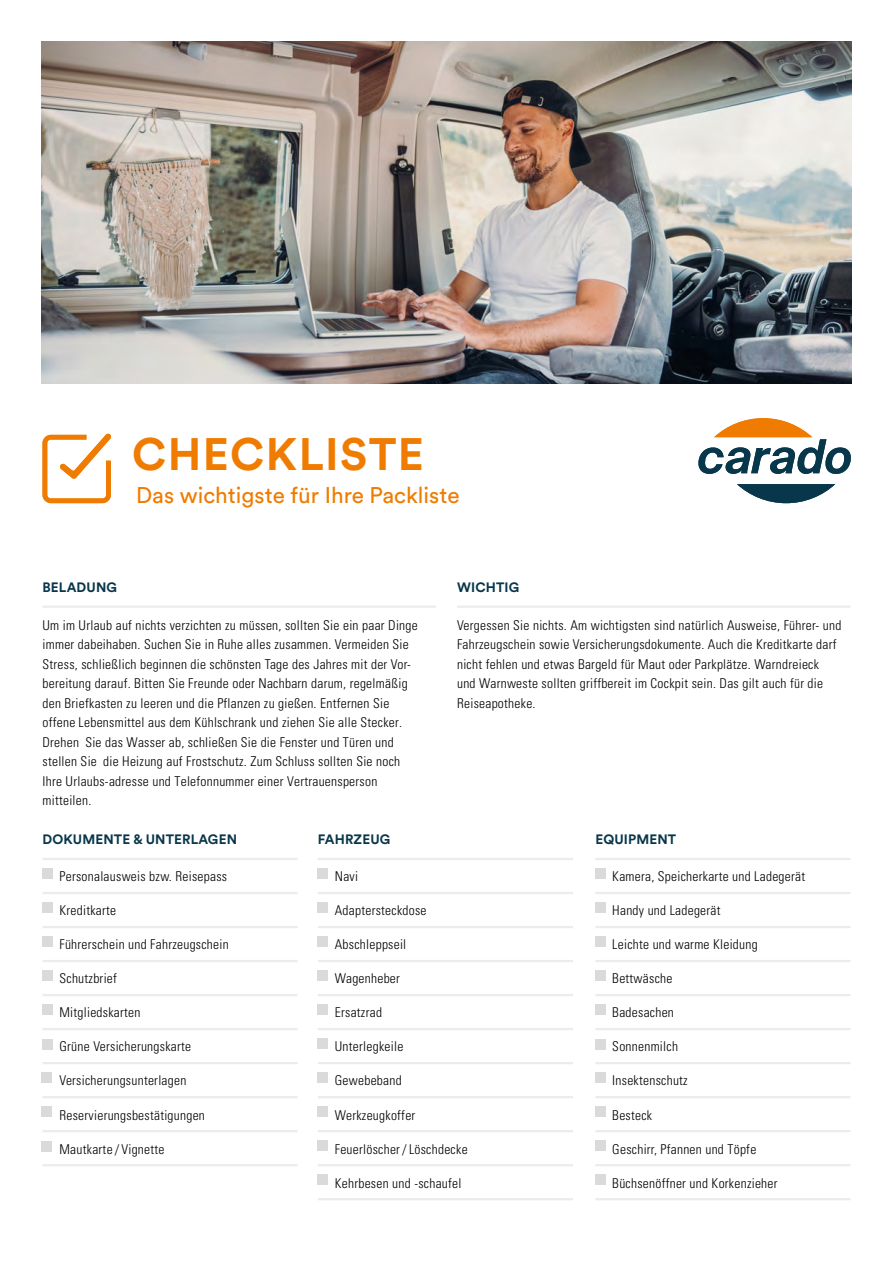
<style>
.page{position:relative;width:893px;height:1263px;background:#fff}
.page>*{position:absolute;margin:0;border:0;box-sizing:border-box;transform-origin:0 0}
.t1{font:700 45px "Circular Std";letter-spacing:.03em;color:#ef7c00}
.t2{font:22.5px "Circular Std";color:#ef7c00}
.t3{font:300 condensed 13.5px/19.5px "Univers";letter-spacing:.02em;color:#000}
.t4{font:700 13.5px "Circular Std";letter-spacing:.01em;color:#08364b}
.s1{font-family:"Univers LT"}
</style>
<div class="page">
<svg style="left:737px;top:484px;width:98px;height:19px"></svg>
<svg style="left:698px;top:418px;width:153px;height:56px"></svg>
<hr style="left:318px;top:892px;width:255px;height:2px;background:#ececed">
<hr style="left:318px;top:926px;width:255px;height:2px;background:#ececed">
<hr style="left:318px;top:960px;width:255px;height:2px;background:#ececed">
<hr style="left:318px;top:994px;width:255px;height:2px;background:#ececed">
<hr style="left:318px;top:1028px;width:255px;height:2px;background:#ececed">
<hr style="left:318px;top:1062px;width:255px;height:2px;background:#ececed">
<hr style="left:318px;top:1096px;width:255px;height:2px;background:#ececed">
<hr style="left:318px;top:1130px;width:255px;height:2px;background:#ececed">
<hr style="left:318px;top:1164px;width:255px;height:2px;background:#ececed">
<hr style="left:318px;top:1198px;width:255px;height:2px;background:#ececed">
<hr style="left:318px;top:858px;width:255px;height:2px;background:#ececed">
<hr style="left:595px;top:892px;width:255px;height:2px;background:#ececed">
<hr style="left:595px;top:926px;width:255px;height:2px;background:#ececed">
<hr style="left:595px;top:960px;width:255px;height:2px;background:#ececed">
<hr style="left:595px;top:994px;width:255px;height:2px;background:#ececed">
<hr style="left:595px;top:1028px;width:255px;height:2px;background:#ececed">
<hr style="left:595px;top:1062px;width:255px;height:2px;background:#ececed">
<hr style="left:595px;top:1096px;width:255px;height:2px;background:#ececed">
<hr style="left:595px;top:1130px;width:255px;height:2px;background:#ececed">
<hr style="left:595px;top:1164px;width:255px;height:2px;background:#ececed">
<hr style="left:595px;top:1198px;width:255px;height:2px;background:#ececed">
<hr style="left:595px;top:858px;width:255px;height:2px;background:#ececed">
<hr style="left:43px;top:605px;width:393px;height:3px;background:#ececed">
<hr style="left:457px;top:605px;width:393px;height:3px;background:#ececed">
<svg style="left:43px;top:433px;width:68px;height:70px"></svg>
<hr style="left:43px;top:858px;width:255px;height:2px;background:#ececed">
<hr style="left:43px;top:892px;width:255px;height:2px;background:#ececed">
<hr style="left:43px;top:926px;width:255px;height:2px;background:#ececed">
<hr style="left:43px;top:960px;width:255px;height:2px;background:#ececed">
<hr style="left:43px;top:994px;width:255px;height:2px;background:#ececed">
<hr style="left:43px;top:1028px;width:255px;height:2px;background:#ececed">
<hr style="left:43px;top:1062px;width:255px;height:2px;background:#ececed">
<hr style="left:43px;top:1096px;width:255px;height:2px;background:#ececed">
<hr style="left:43px;top:1130px;width:255px;height:2px;background:#ececed">
<hr style="left:43px;top:1164px;width:255px;height:2px;background:#ececed">
<div style="left:596px;top:868px;width:10px;height:11px;background:#dadada"></div>
<div style="left:596px;top:902px;width:10px;height:11px;background:#dadada"></div>
<div style="left:596px;top:937px;width:10px;height:10px;background:#dadada"></div>
<div style="left:596px;top:971px;width:10px;height:10px;background:#dadada"></div>
<div style="left:596px;top:1005px;width:10px;height:10px;background:#dadada"></div>
<div style="left:596px;top:1039px;width:10px;height:10px;background:#dadada"></div>
<div style="left:318px;top:868px;width:10px;height:11px;background:#dadada"></div>
<div style="left:318px;top:902px;width:10px;height:11px;background:#dadada"></div>
<div style="left:318px;top:936px;width:10px;height:11px;background:#dadada"></div>
<div style="left:318px;top:970px;width:10px;height:11px;background:#dadada"></div>
<div style="left:318px;top:1004px;width:10px;height:11px;background:#dadada"></div>
<div style="left:318px;top:1038px;width:10px;height:11px;background:#dadada"></div>
<div style="left:42px;top:868px;width:10px;height:11px;background:#dadada"></div>
<div style="left:42px;top:902px;width:10px;height:11px;background:#dadada"></div>
<div style="left:42px;top:937px;width:10px;height:10px;background:#dadada"></div>
<div style="left:42px;top:971px;width:10px;height:10px;background:#dadada"></div>
<div style="left:42px;top:1005px;width:10px;height:10px;background:#dadada"></div>
<div style="left:42px;top:1039px;width:10px;height:10px;background:#dadada"></div>
<div style="left:595px;top:1072px;width:11px;height:11px;background:#dadada"></div>
<div style="left:595px;top:1106px;width:11px;height:11px;background:#dadada"></div>
<div style="left:595px;top:1140px;width:11px;height:11px;background:#dadada"></div>
<div style="left:595px;top:1174px;width:11px;height:11px;background:#dadada"></div>
<div style="left:318px;top:1072px;width:10px;height:10px;background:#dadada"></div>
<div style="left:318px;top:1106px;width:10px;height:10px;background:#dadada"></div>
<div style="left:318px;top:1140px;width:10px;height:10px;background:#dadada"></div>
<div style="left:318px;top:1174px;width:10px;height:10px;background:#dadada"></div>
<div style="left:41px;top:1072px;width:11px;height:10px;background:#dadada"></div>
<div style="left:41px;top:1106px;width:11px;height:10px;background:#dadada"></div>
<div style="left:41px;top:1141px;width:11px;height:10px;background:#dadada"></div>
<img style="left:42px;top:42px;width:809px;height:342px">
<h1 class="t1" style="left:132px;top:425px;width:294px">CHECKLISTE</h1>
<h2 class="t2" style="left:136px;top:482px;width:325px">Das wichtigste für Ihre Packliste</h2>
<p class="t4" style="left:43px;top:579px;width:76px">BELADUNG</p>
<p class="t3" style="left:43px;top:615px;width:377px">Um im Urlaub auf nichts verzichten zu müssen, sollten Sie ein paar Dinge immer dabeihaben. Suchen Sie in Ruhe alles zusammen. Vermeiden Sie Stress, schließlich beginnen die schönsten Tage des Jahres mit der Vor&shy;bereitung darauf. Bitten Sie Freunde oder Nachbarn darum, regelmäßig den Brie<span class="s1">f</span>kasten zu leeren und die Pflanzen zu gießen. Entfernen Sie offene Lebensmittel aus dem Kühlschrank und ziehen Sie alle Stecker.<br>Drehen Sie das Wasser ab, schließen Sie die Fenster und Türen und stellen Sie die Heizung auf Frostschutz. Zum Schluss sollten Sie noch Ihre Urlaubs-adresse und Telefonnummer einer Vertrauensperson mitteilen.</p>
<p class="t4" style="left:457px;top:579px;width:64px">WICHTIG</p>
<p class="t3" style="left:457px;top:615px;width:386px">Vergessen Sie nichts. Am wichtigsten sind natürlich Ausweise, Führer- und Fahrzeugschein sowie Versicherungsdokumente. Auch die Kreditkarte darf nicht fehlen und etwas Bargeld für Maut oder Parkplätze. Warndreieck<br>und Warnweste sollten griffbereit im Cockpit sein. Das gilt auch für die Reiseapotheke.</p>
<p class="t4" style="left:43px;top:831px;width:196px">DOKUMENTE &amp; UNTERLAGEN</p>
<p class="t3" style="left:60px;top:867px;width:169px">Personalausweis bzw. Reisepass</p>
<p class="t3" style="left:60px;top:901px;width:58px">Kreditkarte</p>
<p class="t3" style="left:60px;top:935px;width:171px">Führerschein und Fahrzeugschein</p>
<p class="t3" style="left:60px;top:969px;width:59px">Schutzbrief</p>
<p class="t3" style="left:60px;top:1003px;width:82px">Mitgliedskarten</p>
<p class="t3" style="left:60px;top:1037px;width:133px">Grüne Versicherungskarte</p>
<p class="t3" style="left:60px;top:1071px;width:128px">Versicherungsunterlagen</p>
<p class="t3" style="left:60px;top:1105px;width:147px">Reservierungsbestätigungen</p>
<p class="t3" style="left:60px;top:1139px;width:106px">Mautkarte / Vignette</p>
<p class="t4" style="left:318px;top:831px;width:74px">FAHRZEUG</p>
<p class="t3" style="left:335px;top:867px;width:25px">Navi</p>
<p class="t3" style="left:335px;top:901px;width:93px">Adaptersteckdose</p>
<p class="t3" style="left:335px;top:935px;width:73px">Abschleppseil</p>
<p class="t3" style="left:335px;top:969px;width:67px">Wagenheber</p>
<p class="t3" style="left:335px;top:1003px;width:49px">Ersatzrad</p>
<p class="t3" style="left:335px;top:1037px;width:70px">Unterlegkeile</p>
<p class="t3" style="left:335px;top:1071px;width:68px">Gewebeband</p>
<p class="t3" style="left:335px;top:1105px;width:82px">Werkzeugkoffer</p>
<p class="t3" style="left:335px;top:1139px;width:134px">Feuerlöscher/Löschdecke</p>
<p class="t3" style="left:335px;top:1173px;width:128px">Kehrbesen und -schaufel</p>
<p class="t4" style="left:595px;top:831px;width:82px">EQUIPMENT</p>
<p class="t3" style="left:612px;top:867px;width:194px">Kamera, Speicherkarte und Ladegerät</p>
<p class="t3" style="left:612px;top:901px;width:110px">Handy und Ladegerät</p>
<p class="t3" style="left:612px;top:935px;width:147px">Leichte und warme Kleidung</p>
<p class="t3" style="left:612px;top:969px;width:62px">Bettwäsche</p>
<p class="t3" style="left:612px;top:1003px;width:63px">Badesachen</p>
<p class="t3" style="left:612px;top:1037px;width:67px">Sonnenmilch</p>
<p class="t3" style="left:612px;top:1071px;width:77px">Insektenschutz</p>
<p class="t3" style="left:612px;top:1105px;width:41px">Besteck</p>
<p class="t3" style="left:612px;top:1139px;width:145px">Geschirr, Pfannen und Töpfe</p>
<p class="t3" style="left:612px;top:1173px;width:167px">Büchsenöffner und Korkenzieher</p>
</div>
